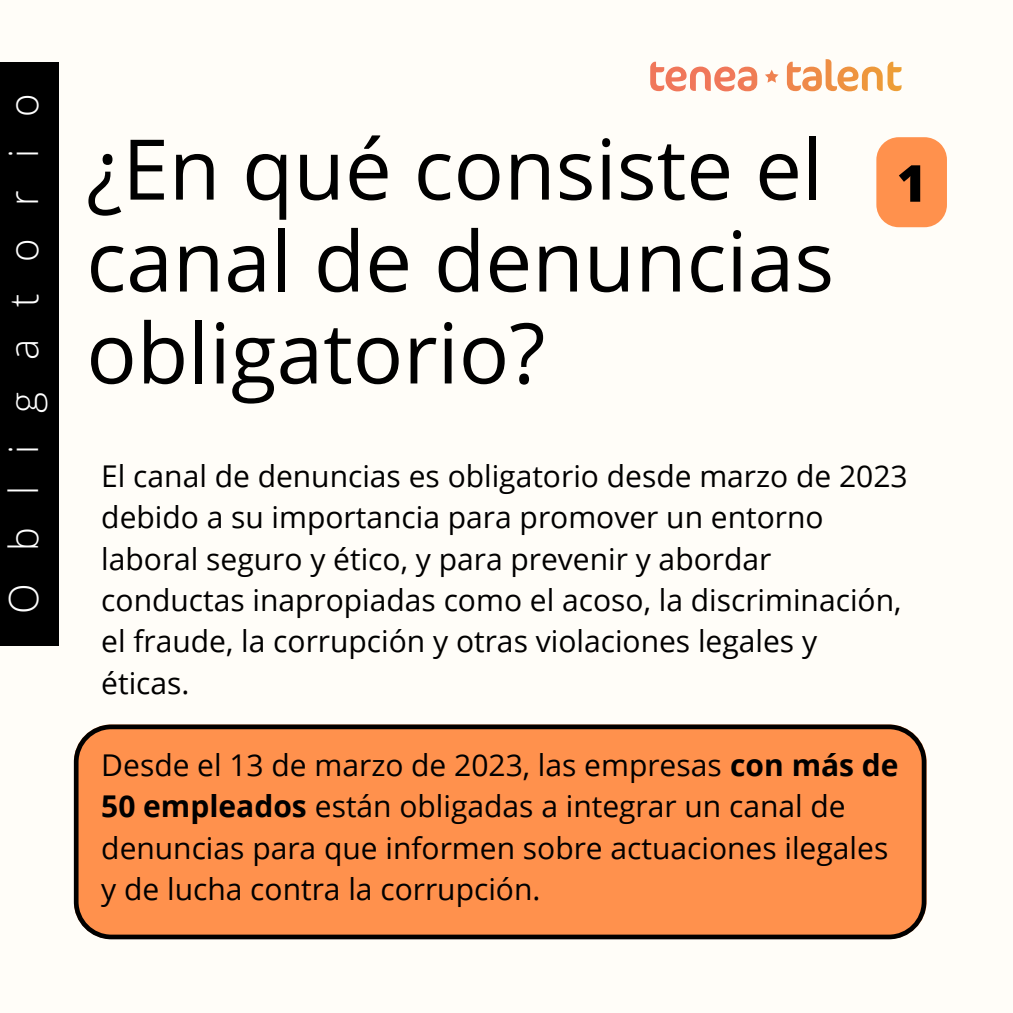
<style>
.page{position:relative;width:1013px;height:1013px;background:#fff}
.page>*{position:absolute;margin:0;border:0;box-sizing:border-box;transform-origin:0 0}
.t1{font:83.75px/91.9px "Open Sans";color:#000}
.t2{font:800 51px "Open Sans";color:#000}
.t3{font:300 40px "Open Sans";letter-spacing:.8em;color:#fff}
.t4{font:30px/41.2px "Open Sans";color:#000}
.s1{font-weight:700}
</style>
<div class="page">
<div style="left:0;top:0;width:1012px;height:1012px;background:#fffdf8"></div>
<svg style="left:650px;top:62px;width:107px;height:29px"></svg>
<svg style="left:787px;top:59px;width:114px;height:32px"></svg>
<svg style="left:765px;top:70px;width:13px;height:13px"></svg>
<div style="left:74px;top:724px;width:852px;height:215px;background:#ff914d"></div>
<div style="left:0;top:62px;width:58px;height:583px;background:#000"></div>
<svg style="left:876px;top:137px;width:71px;height:90px;background:#ff9959"></svg>
<h3 class="t3" style="left:-5px;top:613px;width:521px;rotate:-90deg">Obligatorio</h3>
<h1 class="t1" style="left:86px;top:121px;width:749px">¿En qué consiste el canal de denuncias obligatorio?</h1>
<h2 class="t2" style="left:896px;top:147px;width:31px">1</h2>
<p class="t4" style="left:101px;top:455px;width:807px">El canal de denuncias es obligatorio desde marzo de 2023 debido a su importancia para promover un entorno laboral seguro y ético, y para prevenir y abordar conductas inapropiadas como el acoso, la discriminación, el fraude, la corrupción y otras violaciones legales y éticas.</p>
<p class="t4" style="left:101px;top:743px;width:798px">Desde el 13 de marzo de 2023, las empresas <span class="s1">con más de 50 empleados</span> están obligadas a integrar un canal de denuncias para que informen sobre actuaciones ilegales y de lucha contra la corrupción.</p>
</div>
